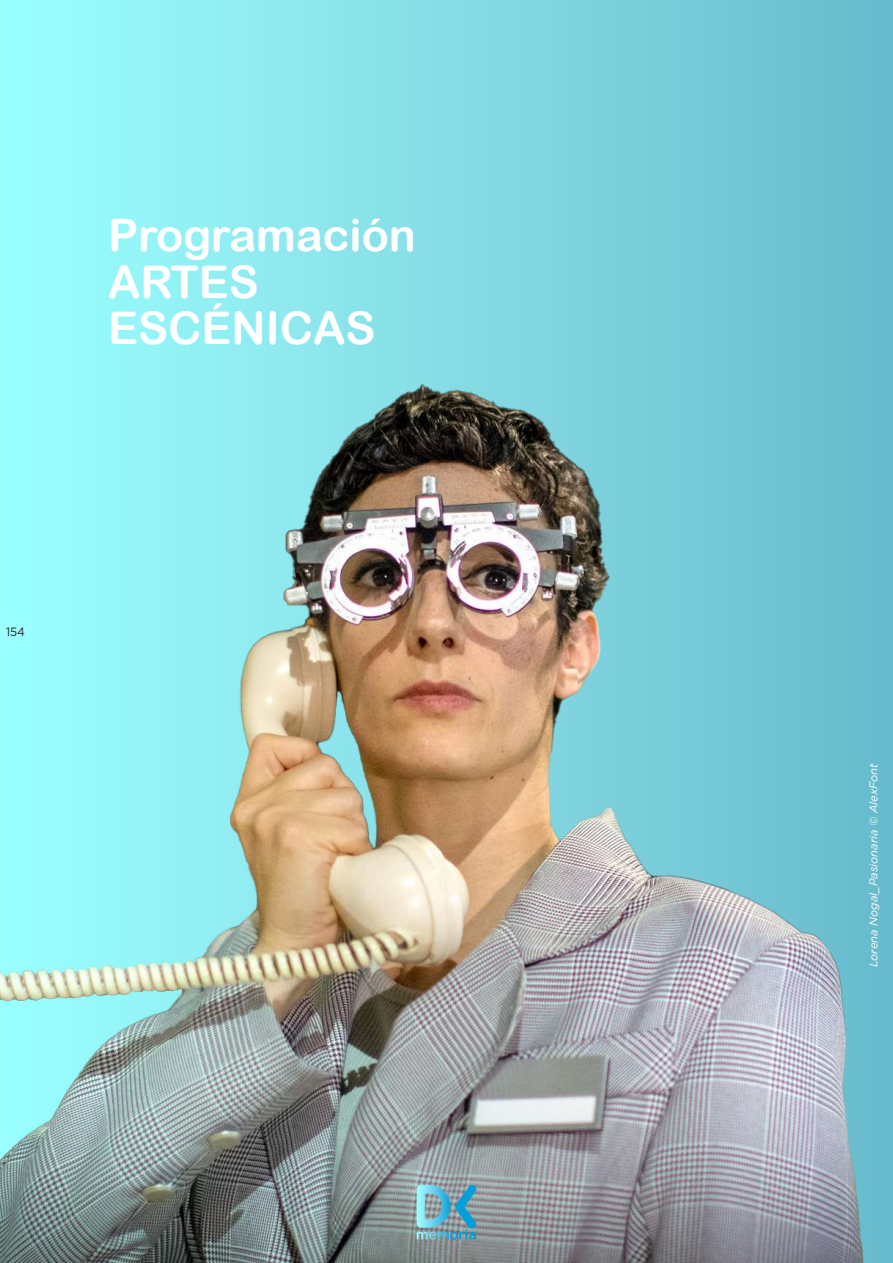
<style>
.page{position:relative;width:893px;height:1263px;background:#fff}
.page>*{position:absolute;margin:0;border:0;box-sizing:border-box;transform-origin:0 0}
.t1{font:45px/46.5px "Arial Rounded MT Bold";color:#fff}
.t2{font:12px "Gotham";color:#231f20;scale:.96 1}
.t3{font:italic 11.25px "Gotham";color:#fff}
</style>
<div class="page">
<div style="left:0;top:0;width:893px;height:1263px;background:linear-gradient(to right,#9dffff,#6bbacb)"></div>
<img style="left:0;top:287px;width:893px;height:976px">
<svg style="left:417px;top:1185px;width:60px;height:54px"></svg>
<h1 class="t1" style="left:108px;top:211px;width:309px">Programación<br>ARTES<br>ESCÉNICAS</h1>
<p class="t2" style="left:6px;top:624px;width:21px">154</p>
<p class="t3" style="left:866px;top:967px;width:206px;rotate:-90deg">Lorena Nogal_Pasionaria © AlexFont</p>
</div>
